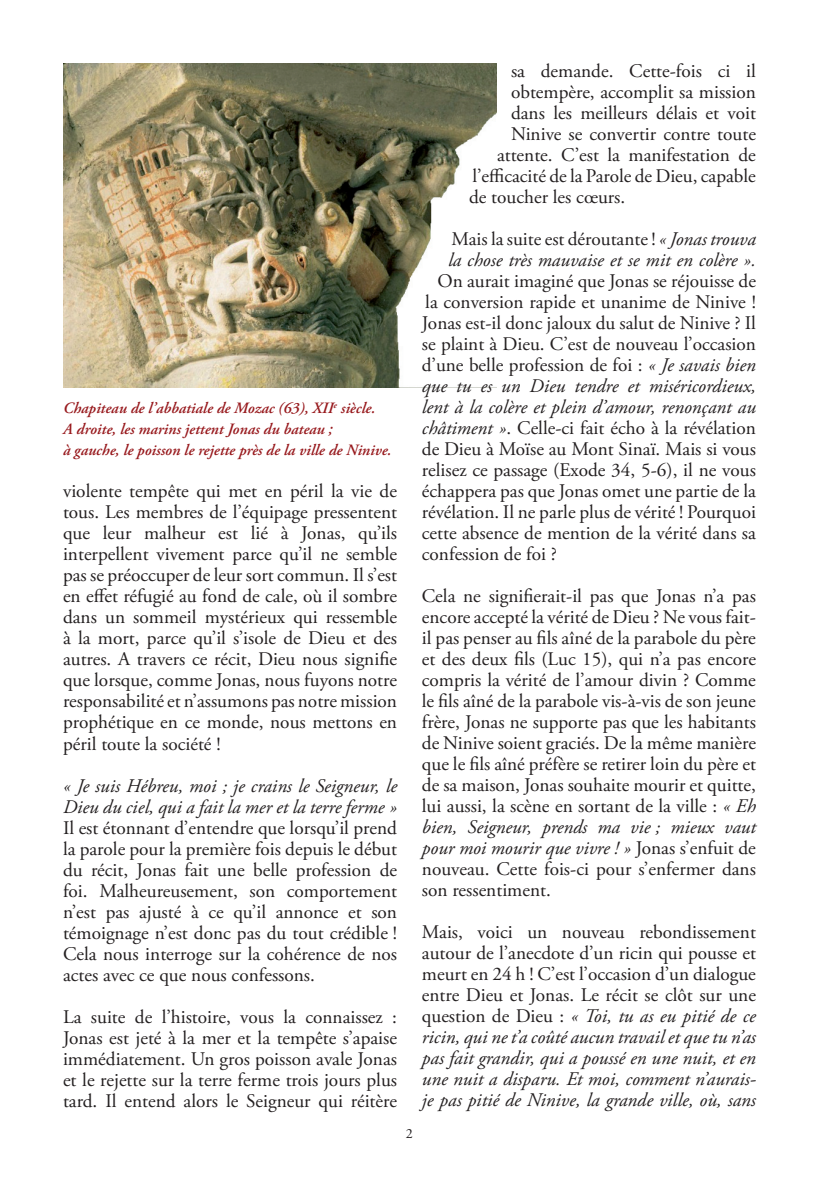
<style>
.page{position:relative;width:819px;height:1191px;background:#fff}
.page>*{position:absolute;margin:0;border:0;box-sizing:border-box;transform-origin:0 0}
.t1{font:19.25px/21px "Adobe Garamond Pro";color:#231f20;text-align:justify}
.t2{font:italic 19.25px/21px "Adobe Garamond Pro";color:#231f20}
.t3{font:italic 600 15.75px/21px "Adobe Garamond Pro";color:#981a1e}
.s1{font-style:normal}
.s2{font-style:italic}
</style>
<div class="page">
<img style="left:63px;top:63px;width:433px;height:324px">
<p class="t3" style="left:63px;top:398px;width:330px">Chapiteau de l’abbatiale de Mozac (63), XII<sup>e</sup> siècle.<br>A droite, les marins jettent Jonas du bateau ;<br>à gauche, le poisson le rejette près de la ville de Ninive.</p>
<p class="t1" style="left:63px;top:481px;width:335px">violente tempête qui met en péril la vie de tous. Les membres de l’équipage pressentent que leur malheur est lié à Jonas, qu’ils interpellent vivement parce qu’il ne semble pas se préoccuper de leur sort commun. Il s’est en effet réfugié au fond de cale, où il sombre dans un sommeil mystérieux qui ressemble à la mort, parce qu’il s’isole de Dieu et des autres. A travers ce récit, Dieu nous signifie que lorsque, comme Jonas, nous fuyons notre responsabilité et n’assumons pas notre mission prophétique en ce monde, nous mettons en péril toute la société !</p>
<p class="t2" style="left:63px;top:775px;width:335px">« Je suis Hébreu, moi ; je crains le Seigneur, le<br>Dieu du ciel, qui a fait la mer et la terre ferme »</p>
<p class="t1" style="left:63px;top:817px;width:335px">Il est étonnant d’entendre que lorsqu’il prend la parole pour la première fois depuis le début du récit, Jonas fait une belle profession de foi. Malheureusement, son comportement n’est pas ajusté à ce qu’il annonce et son témoignage n’est donc pas du tout crédible !<br>Cela nous interroge sur la cohérence de nos actes avec ce que nous confessons.</p>
<p class="t1" style="left:63px;top:1006px;width:335px">La suite de l’histoire, vous la connaissez :<br>Jonas est jeté à la mer et la tempête s’apaise immédiatement. Un gros poisson avale Jonas et le rejette sur la terre ferme trois jours plus tard. Il entend alors le Seigneur qui réitère</p>
<p class="t1" style="left:511px;top:61px;width:246px">sa demande. Cette-fois ci il</p>
<p class="t1" style="left:511px;top:82px;width:246px">obtempère, accomplit sa mission</p>
<p class="t1" style="left:511px;top:103px;width:246px">dans les meilleurs délais et voit</p>
<p class="t1" style="left:511px;top:124px;width:246px">Ninive se convertir contre toute</p>
<p class="t1" style="left:497px;top:145px;width:260px">attente. C’est la manifestation de</p>
<p class="t1" style="left:472px;top:166px;width:285px">l’efficacité de la Parole de Dieu, capable</p>
<p class="t1" style="left:469px;top:187px;width:158px">de toucher les cœurs.</p>
<p class="t2" style="left:448px;top:229px;width:309px"><span class="s1">Mais la suite est déroutante !</span> « Jonas trouva la chose très mauvaise et se mit en colère ».</p>
<p class="t1" style="left:422px;top:271px;width:335px;text-indent:16px">On aurait imaginé que Jonas se réjouisse de la conversion rapide et unanime de Ninive !<br>Jonas est-il donc jaloux du salut de Ninive ? Il se plaint à Dieu. C’est de nouveau l’occasion d’une belle profession de foi : <span class="s2">« Je savais bien que tu es un Dieu tendre et miséricordieux, lent à la colère et plein d’amour, renonçant au châtiment »</span>. Celle-ci fait écho à la révélation de Dieu à Moïse au Mont Sinaï. Mais si vous relisez ce passage (Exode 34, 5-6), il ne vous échappera pas que Jonas omet une partie de la révélation. Il ne parle plus de vérité ! Pourquoi cette absence de mention de la vérité dans sa confession de foi ?</p>
<p class="t1" style="left:422px;top:586px;width:335px">Cela ne signifierait-il pas que Jonas n’a pas encore accepté la vérité de Dieu ? Ne vous fait&shy;il pas penser au fils aîné de la parabole du père et des deux fils (Luc 15), qui n’a pas encore compris la vérité de l’amour divin ? Comme le fils aîné de la parabole vis-à-vis de son jeune frère, Jonas ne supporte pas que les habitants de Ninive soient graciés. De la même manière que le fils aîné préfère se retirer loin du père et de sa maison, Jonas souhaite mourir et quitte, lui aussi, la scène en sortant de la ville : <span class="s2">« Eh bien, Seigneur, prends ma vie ; mieux vaut pour moi mourir que vivre ! »</span> Jonas s’enfuit de nouveau. Cette fois-ci pour s’enfermer dans son ressentiment.</p>
<p class="t2" style="left:422px;top:922px;width:335px;text-align:justify"><span class="s1">Mais, voici un nouveau rebondissement autour de l’anecdote d’un ricin qui pousse et meurt en 24 h ! C’est l’occasion d’un dialogue entre Dieu et Jonas. Le récit se clôt sur une question de Dieu :</span> « Toi, tu as eu pitié de ce ricin, qui ne t’a coûté aucun travail et que tu n’as pas fait grandir, qui a poussé en une nuit, et en une nuit a disparu. Et moi, comment n’aurais&shy;je pas pitié de Ninive, la grande ville, où, sans</p>
</div>
